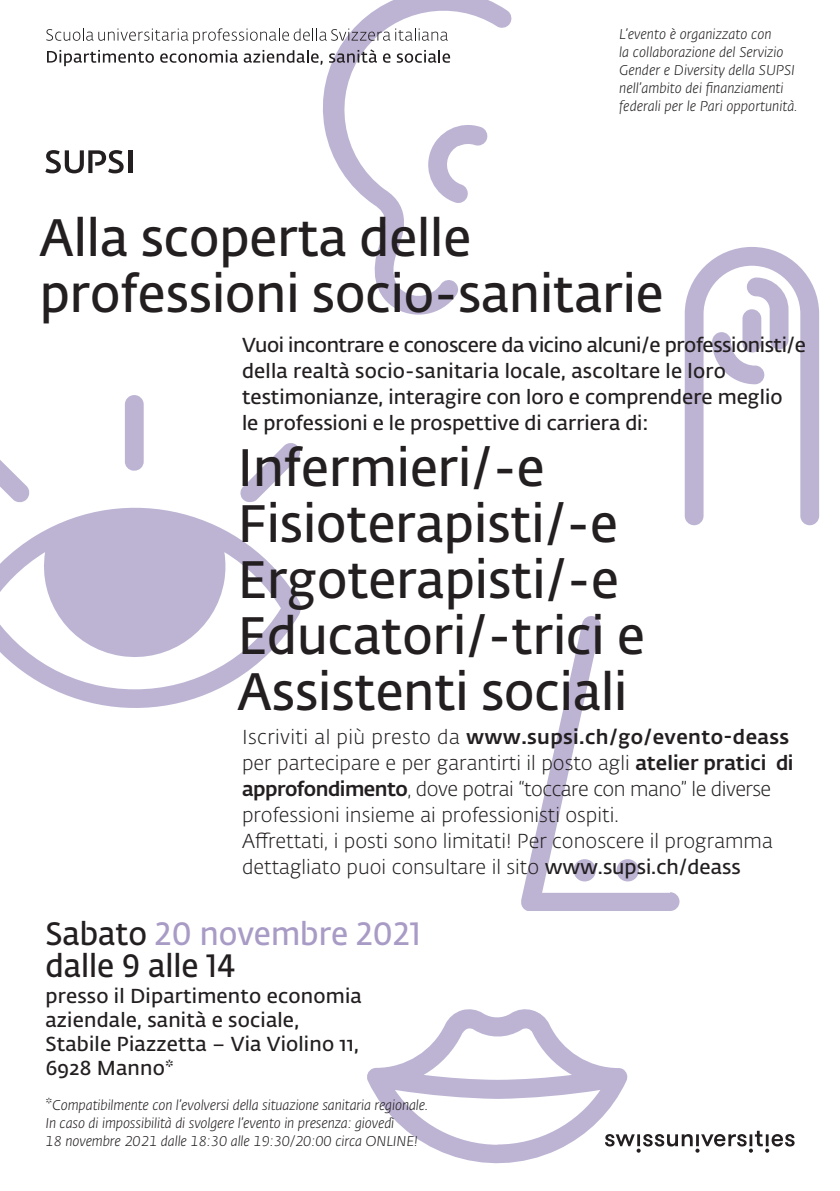
<style>
.page{position:relative;width:840px;height:1191px;background:#fff}
.page>*{position:absolute;margin:0;border:0;box-sizing:border-box;transform-origin:0 0}
.t1{font:600 52px/56px "SUPSI Fedra Sans";color:#231f20;scale:.96 1}
.t2{font:600 32px "SUPSI Fedra Sans";color:#a89bc5;scale:.96 1}
.t3{font:600 32px "SUPSI Fedra Sans";color:#231f20;scale:.96 1}
.t4{font:300 20px/26px "SUPSI Fedra Sans";color:#231f20}
.t5{font:600 20px/26px "SUPSI Fedra Sans";color:#231f20}
.t6{font:italic 300 14px/18px "SUPSI Fedra Sans";letter-spacing:-.01em;color:#231f20}
.s1{font-weight:500}
.s2{font-weight:600}
.s3{color:#231f20}
.s4{font-style:normal;font-size:16px}
</style>
<div class="page">
<svg style="left:323px;top:0;width:189px;height:315px"></svg>
<svg style="left:423px;top:120px;width:65px;height:84px"></svg>
<svg style="left:521px;top:616px;width:158px;height:295px"></svg>
<div style="left:573px;top:859px;width:22px;height:22px;background:#bdb4d4;border-radius:50%"></div>
<div style="left:616px;top:859px;width:22px;height:22px;background:#bdb4d4;border-radius:50%"></div>
<svg style="left:46px;top:28px;width:404px;height:38px"></svg>
<hr style="left:128px;top:150px;width:4px;height:23px;background:#231f20">
<svg style="left:45px;top:150px;width:79px;height:23px"></svg>
<svg style="left:0;top:507px;width:301px;height:201px;fill:#bdb4d4"></svg>
<svg style="left:240px;top:443px;width:60px;height:59px"></svg>
<svg style="left:0;top:460px;width:30px;height:42px"></svg>
<svg style="left:125px;top:395px;width:19px;height:76px"></svg>
<svg style="left:684px;top:247px;width:134px;height:278px"></svg>
<div style="left:742px;top:309px;width:18px;height:43px;background:#bdb4d4;border-radius:9px"></div>
<svg style="left:367px;top:1009px;width:261px;height:155px"></svg>
<svg style="left:604px;top:1130px;width:190px;height:22px"></svg>
<p class="t6" style="left:618px;top:25px;width:179px">L’evento è organizzato con<br>la collaborazione del Servizio<br>Gender e Diversity della SUPSI nell’ambito dei finanziamenti federali per le Pari opportunità.</p>
<p class="t1" style="left:40px;top:208px;width:451px">Alla scoperta delle</p>
<p class="t1" style="left:40px;top:264px;width:651px">professioni socio-sanitarie</p>
<p class="t5" style="left:242px;top:331px;width:565px">Vuoi incontrare e conoscere da vicino alcuni/e professionisti/e della realtà socio-sanitaria locale, ascoltare le loro testimonianze, interagire con loro e comprendere meglio<br>le professioni e le prospettive di carriera di:</p>
<p class="t1" style="left:238px;top:437px;width:425px">Infermieri/-e<br>Fisioterapisti/-e<br>Ergoterapisti/-e<br>Educatori/-trici e<br>Assistenti sociali</p>
<p class="t4" style="left:242px;top:723px;width:552px">Iscriviti al più presto da <span class="s1">www.supsi.ch/go/evento-deass </span>per partecipare e per garantirti il posto agli <span class="s1">atelier pratici di approfondimento</span>, dove potrai “toccare con mano” le diverse professioni insieme ai professionisti ospiti.<br>Affrettati, i posti sono limitati! Per conoscere il programma dettagliato puoi consultare il sito <span class="s2">www.supsi.ch/deass</span></p>
<p class="t2" style="left:45px;top:910px;width:392px"><span class="s3">Sabato</span> 20 novembre 2021</p>
<p class="t3" style="left:45px;top:942px;width:199px">dalle 9 alle 14</p>
<p class="t5" style="left:45px;top:981px;width:318px">presso il Dipartimento economia</p>
<p class="t5" style="left:45px;top:1005px;width:255px">aziendale, sanità e sociale,</p>
<p class="t5" style="left:45px;top:1029px;width:315px">Stabile Piazzetta – Via Violino 11,</p>
<p class="t5" style="left:45px;top:1053px;width:130px">6928 Manno*</p>
<p class="t6" style="left:45px;top:1095px;width:384px"><span class="s4">*</span>Compatibilmente con l’evolversi della situazione sanitaria regionale.<br>In caso di impossibilità di svolgere l’evento in presenza: giovedì<br>18 novembre 2021 dalle 18:30 alle 19:30/20:00 circa ONLINE!</p>
</div>
